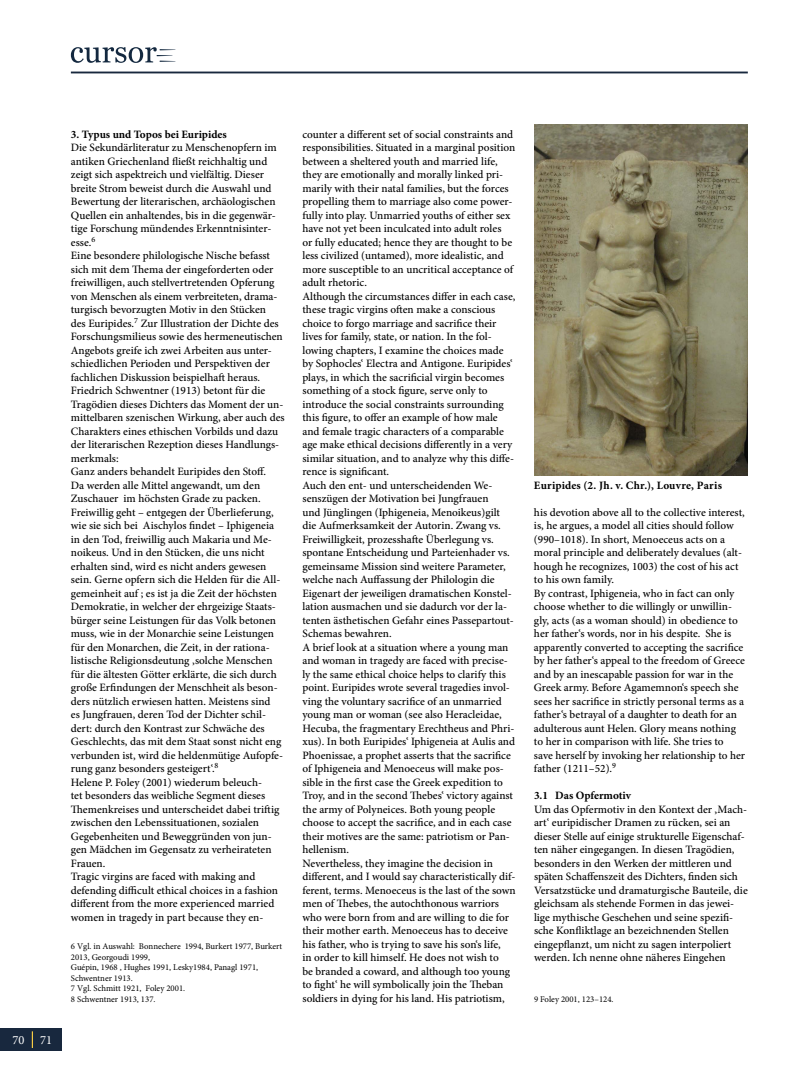
<style>
.page{position:relative;width:801px;height:1074px;background:#fff}
.page>*{position:absolute;margin:0;border:0;box-sizing:border-box;transform-origin:0 0}
.t1{font:12.5px "Minion Pro";color:#fff}
.t2{font:500 11.25px/13.5px "Minion Pro";color:#000}
.t3{font:700 11.25px "Minion Pro";letter-spacing:.005em;color:#000}
.t4{font:8.75px/10.5px "Minion Pro";color:#000}
</style>
<div class="page">
<div style="left:0;top:1028px;width:61px;height:23px;background:#18283e"></div>
<hr style="left:71px;top:72px;width:677px;height:1px;background:#18283e">
<svg style="left:71px;top:47px;width:104px;height:16px"></svg>
<svg style="left:32px;top:1031px;width:1px;height:17px"></svg>
<img style="left:534px;top:124px;width:214px;height:351px">
<p class="t1" style="left:13px;top:1031px;width:41px">70 71</p>
<p class="t3" style="left:71px;top:126px;width:157px">3. Typus und Topos bei Euripides</p>
<p class="t2" style="left:71px;top:141px;width:215px">Die Sekundärliteratur zu Menschenopfern im antiken Griechenland fließt reichhaltig und zeigt sich aspektreich und vielfältig. Dieser breite Strom beweist durch die Auswahl und Bewertung der literarischen, archäologischen Quellen ein anhaltendes, bis in die gegenwär&shy;tige Forschung mündendes Erkenntnisinter&shy;esse.<sup>6<br></sup>Eine besondere philologische Nische befasst sich mit dem Thema der eingeforderten oder freiwilligen, auch stellvertretenden Opferung von Menschen als einem verbreiteten, drama&shy;turgisch bevorzugten Motiv in den Stücken<br>des Euripides.<sup>7</sup> Zur Illustration der Dichte des Forschungsmilieus sowie des hermeneutischen Angebots greife ich zwei Arbeiten aus unter&shy;schiedlichen Perioden und Perspektiven der fachlichen Diskussion beispielhaft heraus.<br>Friedrich Schwentner (1913) betont für die Tragödien dieses Dichters das Moment der un&shy;mittelbaren szenischen Wirkung, aber auch des Charakters eines ethischen Vorbilds und dazu der literarischen Rezeption dieses Handlungs&shy;merkmals:<br>Ganz anders behandelt Euripides den Stoff.<br>Da werden alle Mittel angewandt, um den Zuschauer im höchsten Grade zu packen.<br>Freiwillig geht – entgegen der Überlieferung, wie sie sich bei Aischylos findet – Iphigeneia in den Tod, freiwillig auch Makaria und Me&shy;noikeus. Und in den Stücken, die uns nicht erhalten sind, wird es nicht anders gewesen sein. Gerne opfern sich die Helden für die All&shy;gemeinheit auf ; es ist ja die Zeit der höchsten Demokratie, in welcher der ehrgeizige Staats&shy;bürger seine Leistungen für das Volk betonen muss, wie in der Monarchie seine Leistungen für den Monarchen, die Zeit, in der rationa&shy;listische Religionsdeutung ‚solche Menschen für die ältesten Götter erklärte, die sich durch große Erfindungen der Menschheit als beson&shy;ders nützlich erwiesen hatten. Meistens sind<br>es Jungfrauen, deren Tod der Dichter schil&shy;dert: durch den Kontrast zur Schwäche des Geschlechts, das mit dem Staat sonst nicht eng verbunden ist, wird die heldenmütige Aufopfe&shy;rung ganz besonders gesteigert‘.<sup>8<br></sup>Helene P. Foley (2001) wiederum beleuch-<br>tet besonders das weibliche Segment dieses Themenkreises und unterscheidet dabei triftig zwischen den Lebenssituationen, sozialen Gegebenheiten und Beweggründen von jun&shy;gen Mädchen im Gegensatz zu verheirateten Frauen.<br>Tragic virgins are faced with making and defending difficult ethical choices in a fashion different from the more experienced married women in tragedy in part because they en-</p>
<p class="t4" style="left:71px;top:941px;width:213px">6 Vgl. in Auswahl: Bonnechere 1994, Burkert 1977, Burkert 2013, Georgoudi 1999,<br>Guépin, 1968 , Hughes 1991, Lesky1984, Panagl 1971, Schwentner 1913.<br>7 Vgl. Schmitt 1921, Foley 2001.<br>8 Schwentner 1913, 137.</p>
<p class="t2" style="left:302px;top:127px;width:215px">counter a different set of social constraints and responsibilities. Situated in a marginal position between a sheltered youth and married life, they are emotionally and morally linked pri&shy;marily with their natal families, but the forces propelling them to marriage also come power&shy;fully into play. Unmarried youths of either sex have not yet been inculcated into adult roles<br>or fully educated; hence they are thought to be less civilized (untamed), more idealistic, and more susceptible to an uncritical acceptance of adult rhetoric.<br>Although the circumstances differ in each case, these tragic virgins often make a conscious choice to forgo marriage and sacrifice their lives for family, state, or nation. In the fol&shy;lowing chapters, I examine the choices made by Sophocles‘ Electra and Antigone. Euripides‘ plays, in which the sacrificial virgin becomes something of a stock figure, serve only to introduce the social constraints surrounding this figure, to offer an example of how male and female tragic characters of a comparable age make ethical decisions differently in a very similar situation, and to analyze why this diffe&shy;rence is significant.<br>Auch den ent- und unterscheidenden We&shy;senszügen der Motivation bei Jungfrauen<br>und Jünglingen (Iphigeneia, Menoikeus)gilt die Aufmerksamkeit der Autorin. Zwang vs.<br>Freiwilligkeit, prozesshafte Überlegung vs. spontane Entscheidung und Parteienhader vs. gemeinsame Mission sind weitere Parameter, welche nach Auffassung der Philologin die Eigenart der jeweiligen dramatischen Konstel&shy;lation ausmachen und sie dadurch vor der la&shy;tenten ästhetischen Gefahr eines Passepartout-Schemas bewahren.<br>A brief look at a situation where a young man and woman in tragedy are faced with precise&shy;ly the same ethical choice helps to clarify this point. Euripides wrote several tragedies invol&shy;ving the voluntary sacrifice of an unmarried young man or woman (see also Heracleidae, Hecuba, the fragmentary Erechtheus and Phri&shy;xus). In both Euripides‘ Iphigeneia at Aulis and Phoenissae, a prophet asserts that the sacrifice of Iphigeneia and Menoeceus will make pos&shy;sible in the first case the Greek expedition to Troy, and in the second Thebes‘ victory against the army of Polyneices. Both young people choose to accept the sacrifice, and in each case their motives are the same: patriotism or Pan&shy;hellenism.<br>Nevertheless, they imagine the decision in different, and I would say characteristically dif&shy;ferent, terms. Menoeceus is the last of the sown men of Thebes, the autochthonous warriors who were born from and are willing to die for their mother earth. Menoeceus has to deceive his father, who is trying to save his son‘s life,<br>in order to kill himself. He does not wish to<br>be branded a coward, and although too young to fight‘ he will symbolically join the Theban soldiers in dying for his land. His patriotism,</p>
<p class="t3" style="left:534px;top:477px;width:190px">Euripides (2. Jh. v. Chr.), Louvre, Paris</p>
<p class="t2" style="left:534px;top:505px;width:213px">his devotion above all to the collective interest, is, he argues, a model all cities should follow (990–1018). In short, Menoeceus acts on a moral principle and deliberately devalues (alt&shy;hough he recognizes, 1003) the cost of his act to his own family.<br>By contrast, Iphigeneia, who in fact can only choose whether to die willingly or unwillin&shy;gly, acts (as a woman should) in obedience to her father‘s words, nor in his despite. She is apparently converted to accepting the sacrifice by her father‘s appeal to the freedom of Greece and by an inescapable passion for war in the Greek army. Before Agamemnon‘s speech she sees her sacrifice in strictly personal terms as a father‘s betrayal of a daughter to death for an adulterous aunt Helen. Glory means nothing to her in comparison with life. She tries to save herself by invoking her relationship to her father (1211–52).<sup>9</sup></p>
<p class="t3" style="left:534px;top:787px;width:99px">3.1 Das Opfermotiv</p>
<p class="t2" style="left:534px;top:802px;width:215px">Um das Opfermotiv in den Kontext der ‚Mach&shy;art‘ euripidischer Dramen zu rücken, sei an dieser Stelle auf einige strukturelle Eigenschaf&shy;ten näher eingegangen. In diesen Tragödien, besonders in den Werken der mittleren und späten Schaffenszeit des Dichters, finden sich Versatzstücke und dramaturgische Bauteile, die gleichsam als stehende Formen in das jewei&shy;lige mythische Geschehen und seine spezifi&shy;sche Konfliktlage an bezeichnenden Stellen eingepflanzt, um nicht zu sagen interpoliert werden. Ich nenne ohne näheres Eingehen</p>
<p class="t4" style="left:534px;top:994px;width:81px">9 Foley 2001, 123–124.</p>
</div>
